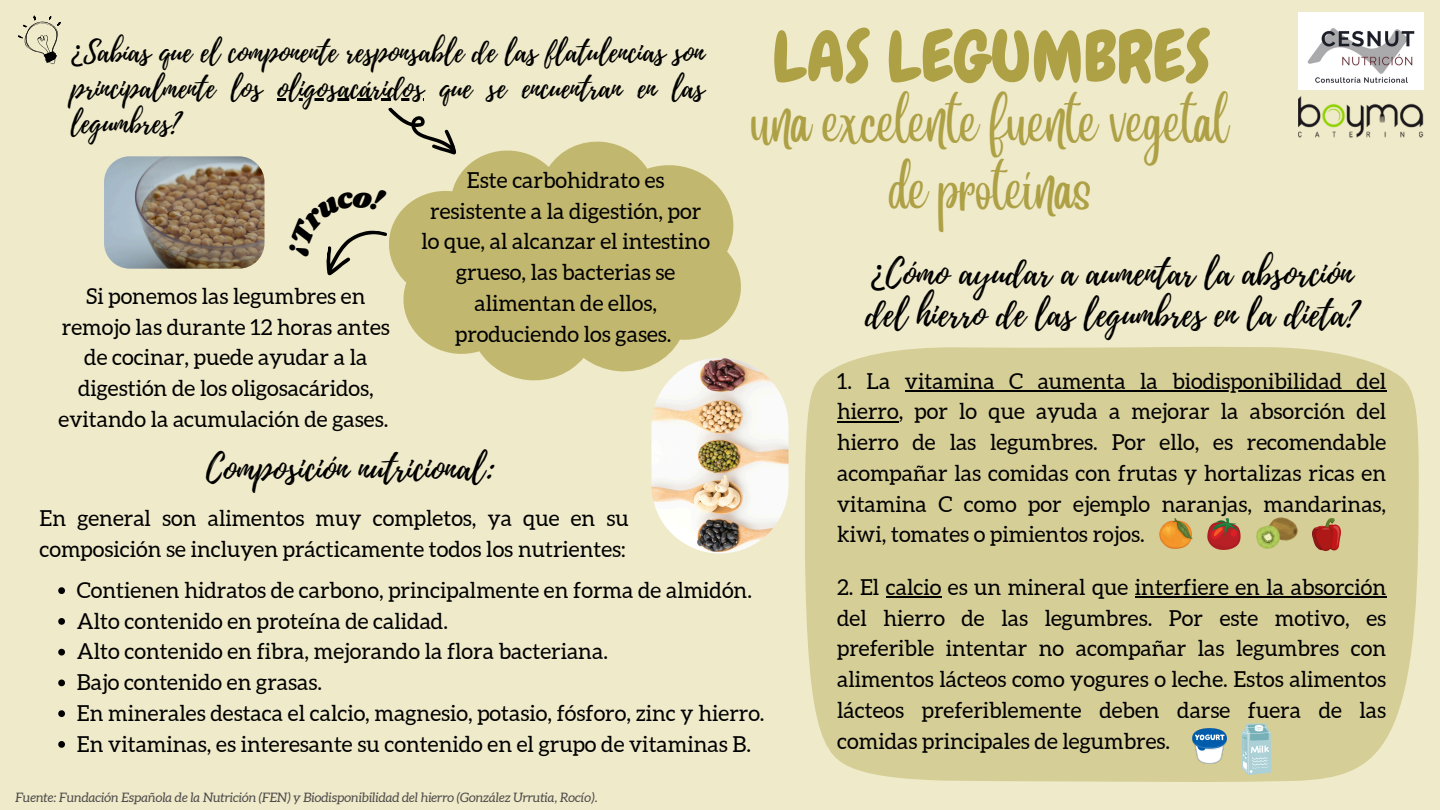
<style>
.page{position:relative;width:1440px;height:810px;background:#efeac9}
.page>*{position:absolute;margin:0;border:0;box-sizing:border-box;transform-origin:0 0}
.t1{font:70px "Chewy";color:#ada045}
.t2{font:47.8px/66.8px "Angelina";color:#ada045;text-align:center}
.t3{font:35px/41.2px "Playlist Script";color:#000}
.t4{font:29px/35.2px "Playlist Script";color:#000}
.t5{font:22px/30.8px "Aleo";color:#000;text-align:center}
.t6{font:italic 13px "Aleo";color:#4d4b4b}
.s1{font-family:"Noto Sans"}
</style>
<div class="page">
<svg style="left:389px;top:141px;width:352px;height:240px;fill:#c1b76e"></svg>
<img style="left:1298px;top:12px;width:126px;height:78px">
<hr style="left:278px;top:98px;width:146px;height:2px;background:#000">
<svg style="left:18px;top:15px;width:43px;height:50px"></svg>
<svg style="left:388px;top:98px;width:69px;height:71px"></svg>
<div style="left:805px;top:347px;width:614px;height:435px;background:#d6ce97"></div>
<hr style="left:886px;top:596px;width:55px;height:2px;background:#000">
<hr style="left:1135px;top:596px;width:251px;height:2px;background:#000">
<hr style="left:905px;top:390px;width:481px;height:2px;background:#000">
<hr style="left:837px;top:421px;width:62px;height:1px;background:#000">
<svg style="left:1207px;top:518px;width:34px;height:32px"></svg>
<img style="left:1312px;top:518px;width:29px;height:32px">
<img style="left:1256px;top:517px;width:41px;height:32px">
<svg style="left:1242px;top:723px;width:29px;height:52px;background:#b1d1d1"></svg>
<img style="left:1192px;top:729px;width:34px;height:34px">
<img style="left:1159px;top:518px;width:34px;height:30px">
<img style="left:651px;top:358px;width:138px;height:195px;border-radius:69px">
<img style="left:104px;top:156px;width:161px;height:113px;border-radius:26px">
<img style="left:1298px;top:97px;width:126px;height:40px">
<svg style="left:58px;top:587px;width:7px;height:7px"></svg>
<svg style="left:58px;top:618px;width:7px;height:7px"></svg>
<svg style="left:58px;top:649px;width:7px;height:7px"></svg>
<svg style="left:58px;top:680px;width:7px;height:6px"></svg>
<svg style="left:58px;top:710px;width:7px;height:7px"></svg>
<svg style="left:58px;top:741px;width:7px;height:7px"></svg>
<svg style="left:326px;top:230px;width:61px;height:46px"></svg>
<p class="t4" style="left:71px;top:36px;width:635px"><span class="s1">¿</span>Sabías que el componente responsable de las flatulencias son principalmente los</p>
<h1 class="t4" style="left:278px;top:71px;width:428px">oligosacáridos que se encuentran en las</h1>
<h1 class="t4" style="left:71px;top:106px;width:111px">legumbres?</h1>
<h2 class="t5" style="left:59px;top:281px;width:333px">Si ponemos las legumbres en remojo las durante 12 horas antes de cocinar, puede ayudar a la digestión de los oligosacáridos, evitando la acumulación de gases.</h2>
<p class="t5" style="left:421px;top:164px;width:290px">Este carbohidrato es resistente a la digestión, por lo que, al alcanzar el intestino grueso, las bacterias se alimentan de ellos, produciendo los gases.</p>
<p class="t3" style="left:206px;top:449px;width:291px">Composición nutricional:</p>
<p class="t5" style="left:39px;top:503px;width:591px;text-align:left">En general son alimentos muy completos, ya que en su composición se incluyen prácticamente todos los nutrientes:</p>
<h3 class="t1" style="left:772px;top:12px;width:440px">LAS LEGUMBRES</h3>
<p class="t2" style="left:753px;top:107px;width:477px">una excelente fuente vegetal de proteínas</p>
<h3 class="t3" style="left:866px;top:254px;width:494px"><span class="s1">¿</span>Cómo ayudar a aumentar la absorción del hierro de las legumbres en la dieta?</h3>
<p class="t5" style="left:837px;top:365px;width:550px;text-align:justify;text-indent:68px">vitamina C aumenta la biodisponibilidad del hierro, por lo que ayuda a mejorar la absorción del hierro de las legumbres. Por ello, es recomendable acompañar las comidas con frutas y hortalizas ricas en vitamina C como por ejemplo naranjas, mandarinas, kiwi, tomates o pimientos rojos.</p>
<p class="t5" style="left:837px;top:365px;width:55px">1. La</p>
<h5 class="t5" style="left:77px;top:574px;width:677px">Contienen hidratos de carbono, principalmente en forma de almidón.</h5>
<p class="t5" style="left:77px;top:605px;width:373px">Alto contenido en proteína de calidad.</p>
<p class="t5" style="left:77px;top:636px;width:533px">Alto contenido en fibra, mejorando la flora bacteriana.</p>
<p class="t5" style="left:77px;top:667px;width:247px">Bajo contenido en grasas.</p>
<p class="t5" style="left:77px;top:697px;width:689px">En minerales destaca el calcio, magnesio, potasio, fósforo, zinc y hierro.</p>
<p class="t5" style="left:77px;top:728px;width:676px">En vitaminas, es interesante su contenido en el grupo de vitaminas B.</p>
<p class="t6" style="left:15px;top:790px;width:584px">Fuente: Fundación Española de la Nutrición (FEN) y Biodisponibilidad del hierro (González Urrutia, Rocío).</p>
<p class="t5" style="left:837px;top:572px;width:550px;text-align:justify">2. El calcio es un mineral que interfiere en la absorción del hierro de las legumbres. Por este motivo, es preferible intentar no acompañar las legumbres con alimentos lácteos como yogures o leche. Estos alimentos lácteos preferiblemente deben darse fuera de las comidas principales de legumbres.</p>
</div>
